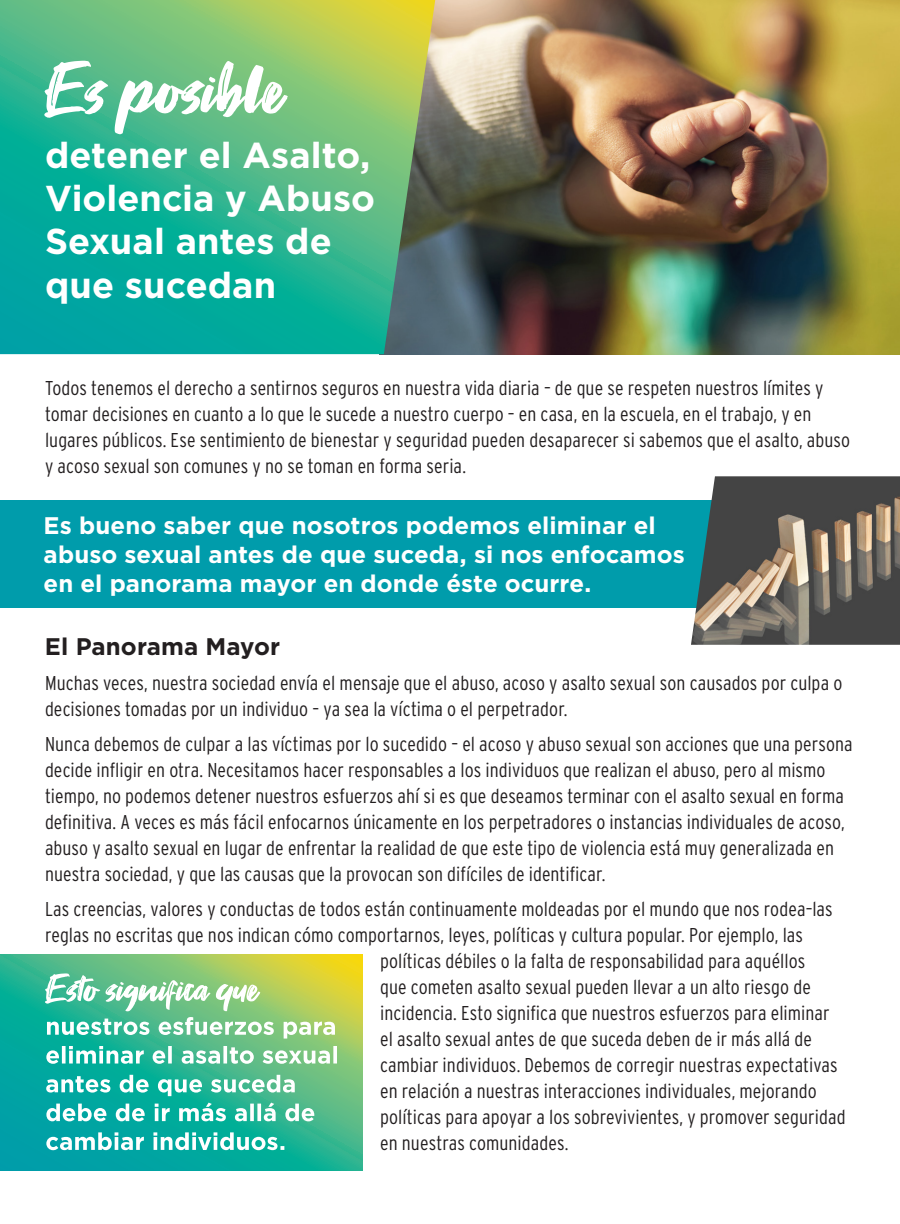
<style>
.page{position:relative;width:900px;height:1224px;background:#fff}
.page>*{position:absolute;margin:0;border:0;box-sizing:border-box;transform-origin:0 0}
.t1{font:68px "Fontjek";color:#fff}
.t2{font:700 36px/43.2px "Gotham";color:#fff}
.t3{font:700 24px/28.8px "Gotham";letter-spacing:.005em;color:#fff}
.t4{font:700 24px "Gotham";letter-spacing:.005em;color:#231f20}
.t5{font:300 condensed 20px/26px "Interstate";letter-spacing:.005em;color:#231f20}
</style>
<div class="page">
<img style="left:435px;top:0;width:465px;height:354px">
<div style="left:0;top:501px;width:850px;height:107px;background:#009cab"></div>
<svg style="left:0;top:0;width:435px;height:354px;background:#44b286"></svg>
<img style="left:691px;top:476px;width:209px;height:169px">
<svg style="left:0;top:955px;width:362px;height:216px;background:#44b686"></svg>
<svg style="left:46px;top:1132px;width:238px;height:18px"></svg>
<svg style="left:46px;top:1103px;width:268px;height:18px"></svg>
<svg style="left:46px;top:1075px;width:249px;height:21px"></svg>
<svg style="left:46px;top:1046px;width:291px;height:18px"></svg>
<svg style="left:47px;top:1017px;width:288px;height:22px"></svg>
<svg style="left:45px;top:973px;width:215px;height:38px"></svg>
<h1 class="t1" style="left:45px;top:47px;width:240px">Es posible</h1>
<h1 class="t2" style="left:45px;top:133px;width:331px">detener el Asalto,<br>Violencia y Abuso<br>Sexual antes de que sucedan</h1>
<p class="t5" style="left:45px;top:375px;width:807px">Todos tenemos el derecho a sentirnos seguros en nuestra vida diaria – de que se respeten nuestros límites y tomar decisiones en cuanto a lo que le sucede a nuestro cuerpo – en casa, en la escuela, en el trabajo, y en lugares públicos. Ese sentimiento de bienestar y seguridad pueden desaparecer si sabemos que el asalto, abuso y acoso sexual son comunes y no se toman en forma seria.</p>
<p class="t3" style="left:44px;top:511px;width:643px">Es bueno saber que nosotros podemos eliminar el abuso sexual antes de que suceda, si nos enfocamos en el panorama mayor en donde éste ocurre.</p>
<p class="t4" style="left:45px;top:633px;width:237px">El Panorama Mayor</p>
<p class="t5" style="left:45px;top:670px;width:799px">Muchas veces, nuestra sociedad envía el mensaje que el abuso, acoso y asalto sexual son causados por culpa o decisiones tomadas por un individuo – ya sea la víctima o el perpetrador.</p>
<p class="t5" style="left:45px;top:731px;width:809px">Nunca debemos de culpar a las víctimas por lo sucedido – el acoso y abuso sexual son acciones que una persona decide infligir en otra. Necesitamos hacer responsables a los individuos que realizan el abuso, pero al mismo tiempo, no podemos detener nuestros esfuerzos ahí si es que deseamos terminar con el asalto sexual en forma definitiva. A veces es más fácil enfocarnos únicamente en los perpetradores o instancias individuales de acoso, abuso y asalto sexual en lugar de enfrentar la realidad de que este tipo de violencia está muy generalizada en nuestra sociedad, y que las causas que la provocan son difíciles de identificar.</p>
<p class="t5" style="left:45px;top:896px;width:789px">Las creencias, valores y conductas de todos están continuamente moldeadas por el mundo que nos rodea–las</p>
<p class="t5" style="left:45px;top:922px;width:759px">reglas no escritas que nos indican cómo comportarnos, leyes, políticas y cultura popular. Por ejemplo, las</p>
<p class="t5" style="left:380px;top:948px;width:427px">políticas débiles o la falta de responsabilidad para aquéllos</p>
<p class="t5" style="left:380px;top:974px;width:432px">que cometen asalto sexual pueden llevar a un alto riesgo de</p>
<p class="t5" style="left:380px;top:1000px;width:451px">incidencia. Esto significa que nuestros esfuerzos para eliminar</p>
<p class="t5" style="left:380px;top:1026px;width:433px">el asalto sexual antes de que suceda deben de ir más allá de</p>
<p class="t5" style="left:380px;top:1052px;width:459px">cambiar individuos. Debemos de corregir nuestras expectativas</p>
<p class="t5" style="left:380px;top:1078px;width:438px">en relación a nuestras interacciones individuales, mejorando</p>
<p class="t5" style="left:380px;top:1104px;width:467px">políticas para apoyar a los sobrevivientes, y promover seguridad</p>
<p class="t5" style="left:380px;top:1130px;width:190px">en nuestras comunidades.</p>
</div>
